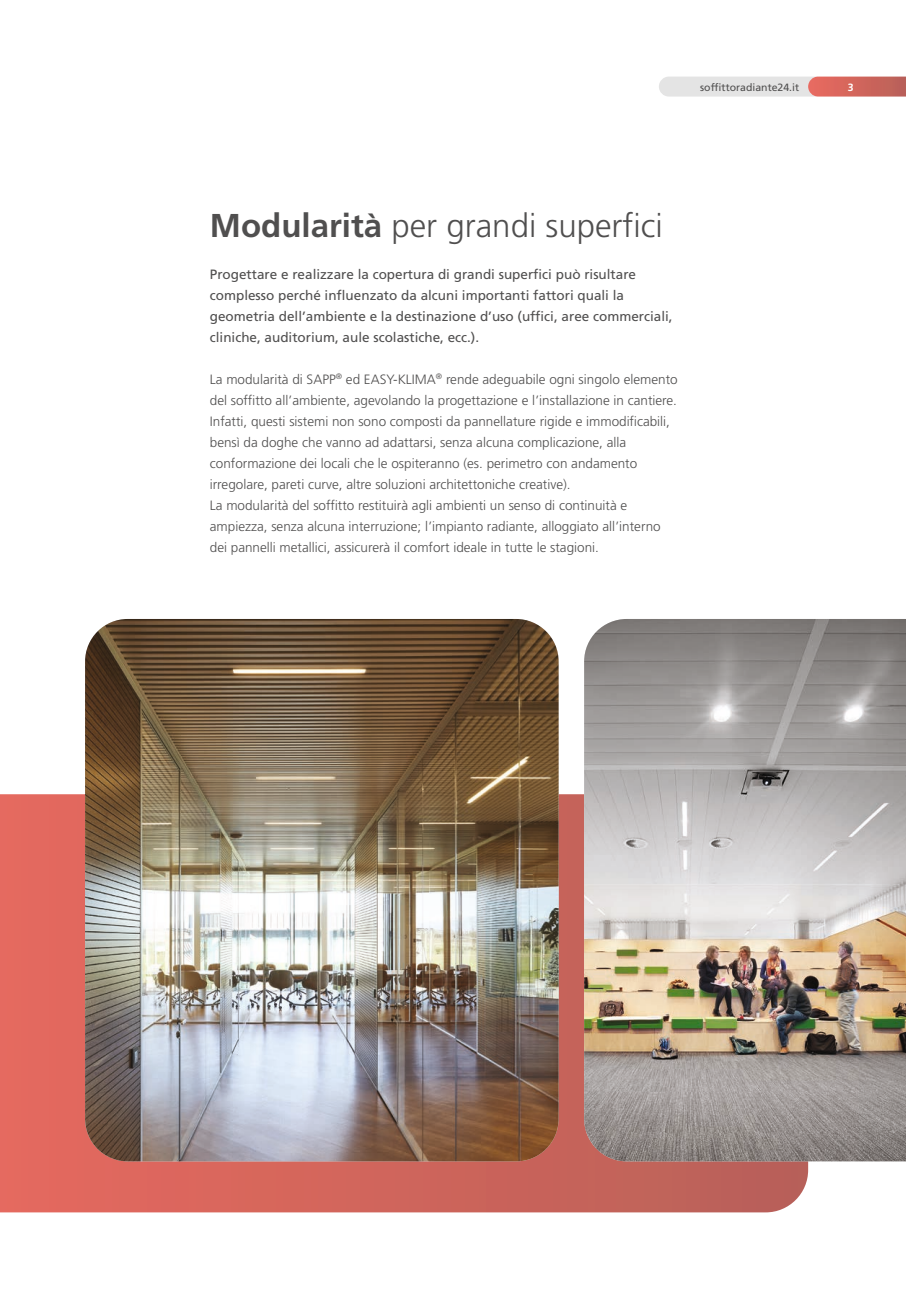
<style>
.page{position:relative;width:906px;height:1289px;background:#fff}
.page>*{position:absolute;margin:0;border:0;box-sizing:border-box;transform-origin:0 0}
.t1{font:300 33px "Frutiger LT Pro";color:#504f4f}
.t2{font:300 13.5px/21px "Frutiger LT Pro";color:#504f4f}
.t3{font:13.5px/21px "Frutiger LT Pro";color:#504f4f}
.t4{font:10.5px "Frutiger LT Pro";color:#504f4f}
.t5{font:700 10.5px "Frutiger LT Pro";color:#fff}
.s1{font-weight:700}
</style>
<div class="page">
<svg style="left:659px;top:77px;width:247px;height:20px;background:#ddb4b1"></svg>
<svg style="left:0;top:794px;width:808px;height:418px;background:#d5675d"></svg>
<img style="left:85px;top:619px;width:473px;height:542px">
<img style="left:584px;top:619px;width:322px;height:542px">
<p class="t4" style="left:700px;top:81px;width:101px">soffittoradiante24.it</p>
<p class="t5" style="left:847px;top:81px;width:7px">3</p>
<p class="t1" style="left:210px;top:206px;width:454px"><span class="s1">Modularità</span> per grandi superfici</p>
<p class="t3" style="left:210px;top:263px;width:464px">Progettare e realizzare la copertura di grandi superfici può risultare complesso perché influenzato da alcuni importanti fattori quali la geometria dell’ambiente e la destinazione d’uso (uffici, aree commerciali, cliniche, auditorium, aule scolastiche, ecc.).</p>
<p class="t2" style="left:210px;top:369px;width:469px">La modularità di SAPP<sup>®</sup> ed EASY-KLIMA<sup>®</sup> rende adeguabile ogni singolo elemento del soffitto all’ambiente, agevolando la progettazione e l’installazione in cantiere.<br>Infatti, questi sistemi non sono composti da pannellature rigide e immodificabili, bensì da doghe che vanno ad adattarsi, senza alcuna complicazione, alla conformazione dei locali che le ospiteranno (es. perimetro con andamento irregolare, pareti curve, altre soluzioni architettoniche creative).</p>
<p class="t2" style="left:210px;top:495px;width:452px">La modularità del soffitto restituirà agli ambienti un senso di continuità e ampiezza, senza alcuna interruzione; l’impianto radiante, alloggiato all’interno</p>
<p class="t2" style="left:210px;top:537px;width:390px">dei pannelli metallici, assicurerà il comfort ideale in tutte le stagioni.</p>
</div>
